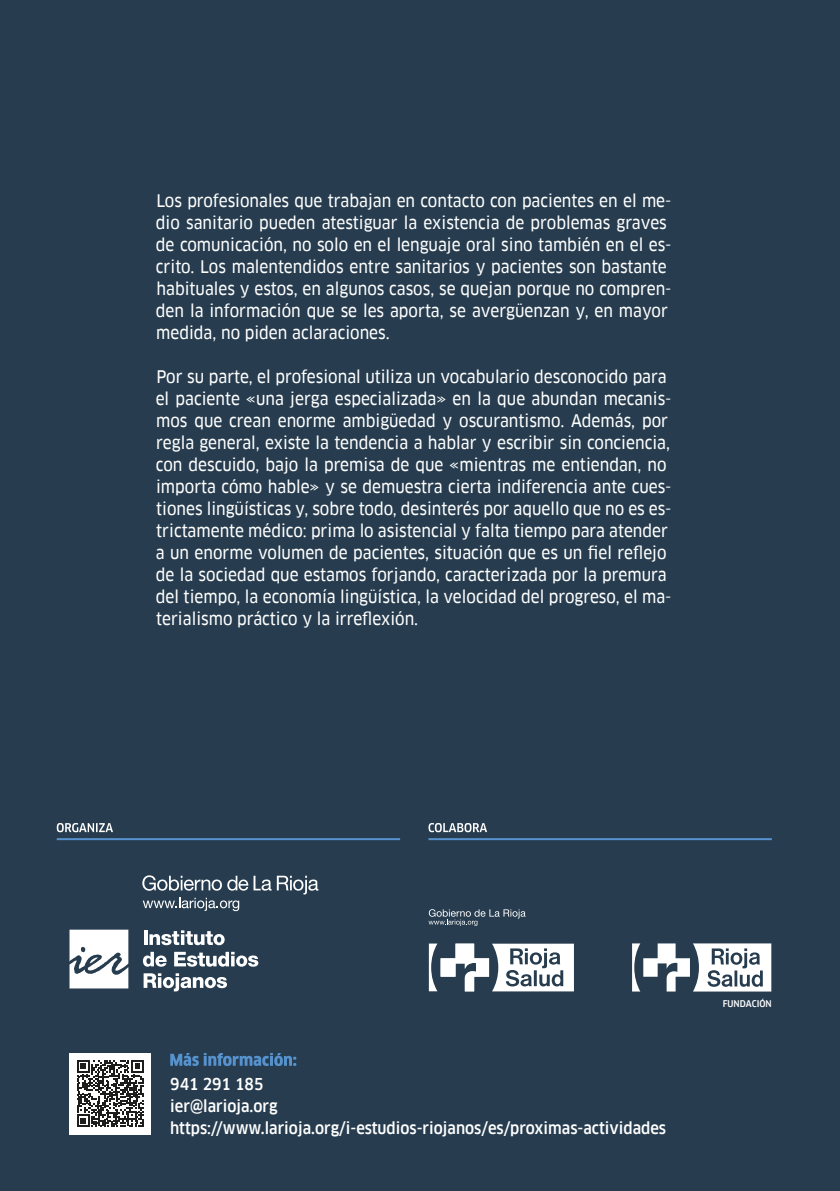
<style>
.page{position:relative;width:840px;height:1191px;background:#fff}
.page>*{position:absolute;margin:0;border:0;box-sizing:border-box;transform-origin:0 0}
.t1{font:17px/22px "Clan Offc Pro Narr News";color:#fff}
.t2{font:500 16px/22px "Clan Offc Pro Narr";color:#fff}
.t3{font:500 9px "Clan Offc Pro Narr";color:#fff}
</style>
<div class="page">
<div style="left:0;top:0;width:839px;height:1191px;background:#273d4f"></div>
<hr style="left:57px;top:838px;width:343px;height:2px;background:#5693ce">
<hr style="left:428px;top:838px;width:343px;height:2px;background:#5693ce">
<svg style="left:57px;top:823px;width:56px;height:9px"></svg>
<svg style="left:428px;top:823px;width:59px;height:9px"></svg>
<svg style="left:170px;top:1053px;width:126px;height:13px"></svg>
<svg style="left:632px;top:943px;width:138px;height:48px"></svg>
<svg style="left:142px;top:875px;width:176px;height:36px"></svg>
<svg style="left:143px;top:973px;width:84px;height:18px"></svg>
<svg style="left:143px;top:951px;width:24px;height:15px"></svg>
<svg style="left:174px;top:951px;width:84px;height:15px"></svg>
<svg style="left:144px;top:930px;width:3px;height:15px"></svg>
<svg style="left:149px;top:930px;width:75px;height:15px"></svg>
<svg style="left:69px;top:929px;width:59px;height:59px"></svg>
<svg style="left:428px;top:909px;width:97px;height:17px"></svg>
<svg style="left:428px;top:943px;width:145px;height:48px"></svg>
<div style="left:69px;top:1053px;width:82px;height:81px;background:#fff"></div>
<svg style="left:77px;top:1060px;width:67px;height:67px"></svg>
<p class="t1" style="left:156px;top:190px;width:516px">Los profesionales que trabajan en contacto con pacientes en el me&shy;dio sanitario pueden atestiguar la existencia de problemas graves de comunicación, no solo en el lenguaje oral sino también en el es&shy;crito. Los malentendidos entre sanitarios y pacientes son bastante habituales y estos, en algunos casos, se quejan porque no compren&shy;den la información que se les aporta, se avergüenzan y, en mayor medida, no piden aclaraciones.</p>
<p class="t1" style="left:156px;top:366px;width:517px">Por su parte, el profesional utiliza un vocabulario desconocido para el paciente «una jerga especializada» en la que abundan mecanis&shy;mos que crean enorme ambigüedad y oscurantismo. Además, por regla general, existe la tendencia a hablar y escribir sin conciencia, con descuido, bajo la premisa de que «mientras me entiendan, no importa cómo hable» y se demuestra cierta indiferencia ante cues&shy;tiones lingüísticas y, sobre todo, desinterés por aquello que no es es&shy;trictamente médico: prima lo asistencial y falta tiempo para atender a un enorme volumen de pacientes, situación que es un fiel reflejo de la sociedad que estamos forjando, caracterizada por la premura del tiempo, la economía lingüística, la velocidad del progreso, el ma&shy;terialismo práctico y la irreflexión.</p>
<p class="t2" style="left:170px;top:1073px;width:497px">941 291 185<br>ier@larioja.org https://www.larioja.org/i-estudios-riojanos/es/proximas-actividades</p>
<p class="t3" style="left:722px;top:998px;width:51px">FUNDACIÓN</p>
</div>
